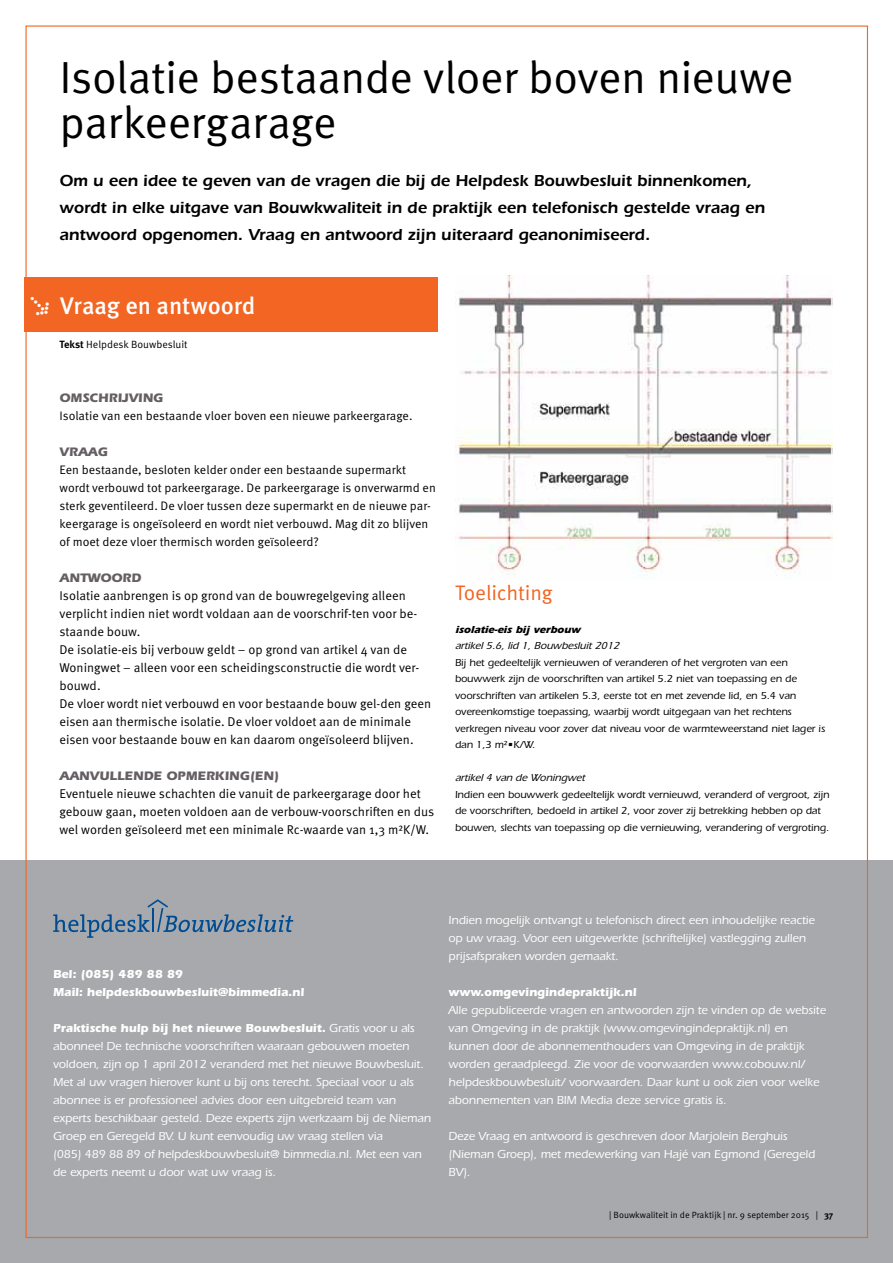
<style>
.page{position:relative;width:893px;height:1263px;background:#fff}
.page>*{position:absolute;margin:0;border:0;box-sizing:border-box;transform-origin:0 0}
.t1{font:45px/45px "Meta OT Norm";letter-spacing:-.01em;color:#000}
.t2{font:500 24px "Meta OT";letter-spacing:-.01em;color:#fff}
.t3{font:21px "Meta OT Norm";letter-spacing:-.01em;color:#f26522}
.t4{font:600 16.5px/27px "ITC Eras Std";color:#000}
.t5{font:12.75px/18px "Meta OT Norm";color:#000}
.t6{font:700 12.75px "ITC Eras Std";color:#655f64}
.t7{font:12.3px/18px "Meta OT Norm";color:#000}
.t8{font:500 12px/18px "ITC Eras Std";letter-spacing:-.005em;color:#fff}
.t9{font:700 12px/18px "ITC Eras Std";letter-spacing:-.005em;color:#fff}
.t10{font:500 10.5px/16.5px "ITC Eras Std";color:#000}
.t11{font:italic 500 10.5px "ITC Eras Std";color:#000}
.t12{font:10.5px "Meta OT Norm";color:#000}
.t13{font:italic 700 10.5px "ITC Eras Std";color:#000}
.t14{font:9px "Meta OT Norm";color:#000}
.s1{font-family:"Meta OT";font-weight:700}
.s2{font-weight:700}
</style>
<div class="page">
<div style="left:0;top:861px;width:893px;height:402px;background:#a7a9ac"></div>
<div style="left:24px;top:277px;width:414px;height:54px;background:#f26522"></div>
<img style="left:456px;top:276px;width:377px;height:304px">
<svg style="left:53px;top:899px;width:240px;height:39px"></svg>
<h1 class="t1" style="left:60px;top:56px;width:736px">Isolatie bestaande vloer boven nieuwe parkeergarage</h1>
<p class="t4" style="left:60px;top:167px;width:707px">Om u een idee te geven van de vragen die bij de Helpdesk Bouwbesluit binnenkomen, wordt in elke uitgave van Bouwkwaliteit in de praktijk een telefonisch gestelde vraag en antwoord opgenomen. Vraag en antwoord zijn uiteraard geanonimiseerd.</p>
<h2 class="t2" style="left:28px;top:291px;width:229px">↘ Vraag en antwoord</h2>
<p class="t12" style="left:60px;top:338px;width:130px"><span class="s1">Tekst</span> Helpdesk Bouwbesluit</p>
<p class="t6" style="left:60px;top:390px;width:105px">OMSCHRIJVING</p>
<p class="t7" style="left:60px;top:407px;width:354px">Isolatie van een bestaande vloer boven een nieuwe parkeergarage.</p>
<p class="t6" style="left:60px;top:444px;width:50px">VRAAG</p>
<p class="t7" style="left:60px;top:461px;width:378px">Een bestaande, besloten kelder onder een bestaande supermarkt wordt verbouwd tot parkeergarage. De parkeergarage is onverwarmd en sterk geventileerd. De vloer tussen deze supermarkt en de nieuwe par&shy;keergarage is ongeïsoleerd en wordt niet verbouwd. Mag dit zo blijven of moet deze vloer thermisch worden geïsoleerd?</p>
<p class="t6" style="left:60px;top:570px;width:52px">an twoor</p>
<p class="t6" style="left:131px;top:570px;width:11px">d</p>
<p class="t5" style="left:60px;top:586px;width:373px">Isolatie aanbrengen is op grond van de bouwregelgeving alleen verplicht indien niet wordt voldaan aan de voorschrif-ten voor be&shy;staande bouw.<br>De isolatie-eis bij verbouw geldt – op grond van artikel 4 van de Woningwet – alleen voor een scheidingsconstructie die wordt ver&shy;bouwd.<br>De vloer wordt niet verbouwd en voor bestaande bouw gel-den geen eisen aan thermische isolatie. De vloer voldoet aan de minimale eisen voor bestaande bouw en kan daarom ongeïsoleerd blijven.</p>
<p class="t6" style="left:60px;top:768px;width:22px">Aanv</p>
<p class="t6" style="left:99px;top:768px;width:135px">ullende opmerking</p>
<p class="t6" style="left:250px;top:768px;width:31px">(en)</p>
<p class="t5" style="left:60px;top:784px;width:376px">Eventuele nieuwe schachten die vanuit de parkeergarage door het gebouw gaan, moeten voldoen aan de verbouw-voorschriften en dus wel worden geïsoleerd met een minimale Rc-waarde van 1,3 m²K/W.</p>
<h3 class="t3" style="left:455px;top:580px;width:99px">Toelichting</h3>
<p class="t13" style="left:455px;top:623px;width:129px">isolatie-eis bij verbouw</p>
<p class="t11" style="left:455px;top:640px;width:168px">artikel5.6,lid 1,Bouwbesluit2012</p>
<p class="t10" style="left:455px;top:654px;width:372px">Bij het gedeeltelijk vernieuwen of veranderen of het vergroten van een bouwwerk zijn de voorschriften van artikel 5.2 niet van toepassing en de voorschriften van artikelen 5.3, eerste tot en met zevende lid, en 5.4 van overeenkomstige toepassing, waarbij wordt uitgegaan van het rechtens verkregen niveau voor zover dat niveau voor de warmteweerstand niet lager is dan 1,3 m²•K/W.</p>
<p class="t11" style="left:455px;top:772px;width:134px">artikel4 van de Woningwet</p>
<p class="t10" style="left:455px;top:786px;width:376px">Indien een bouwwerk gedeeltelijk wordt vernieuwd, veranderd of vergroot, zijn de voorschriften, bedoeld in artikel 2, voor zover zij betrekking hebben op dat bouwen, slechts van toepassing op die vernieuwing, verandering of vergroting.</p>
<p class="t9" style="left:53px;top:965px;width:253px">Bel: (085) 489 88 89<br>Mail: helpdeskbouwbesluit@bimmedia.nl</p>
<p class="t8" style="left:53px;top:1019px;width:379px"><span class="s2">Praktische hulp bij het nieuwe Bouwbesluit.</span> Gratis voor u als abonnee! De technische voorschriften waaraan gebouwen moeten voldoen, zijn op 1 april 2012 veranderd met het nieuwe Bouwbesluit.<br>Met al uw vragen hierover kunt u bij ons terecht. Speciaal voor u als abonnee is er professioneel advies door een uitgebreid team van experts beschikbaar gesteld. Deze experts zijn werkzaam bij de Nieman Groep en Geregeld BV. U kunt eenvoudig uw vraag stellen via<br>(085) 489 88 89 of helpdeskbouwbesluit@ bimmedia.nl. Met een van de experts neemt u door wat uw vraag is.</p>
<p class="t8" style="left:449px;top:911px;width:368px">Indien mogelijk ontvangt u telefonisch direct een inhoudelijke reactie op uw vraag. Voor een uitgewerkte (schriftelijke) vastlegging zullen prijsafspraken worden gemaakt.</p>
<p class="t9" style="left:449px;top:983px;width:189px">www.omgevingindepraktijk.nl</p>
<p class="t8" style="left:449px;top:1001px;width:379px">Alle gepubliceerde vragen en antwoorden zijn te vinden op de website van Omgeving in de praktijk (www.omgevingindepraktijk.nl) en kunnen door de abonnementhouders van Omgeving in de praktijk worden geraadpleegd. Zie voor de voorwaarden www.cobouw.nl/ helpdeskbouwbesluit/ voorwaarden. Daar kunt u ook zien voor welke abonnementen van BIM Media deze service gratis is.</p>
<p class="t8" style="left:449px;top:1127px;width:368px">Deze Vraag en antwoord is geschreven door Marjolein Berghuis (Nieman Groep), met medewerking van Hajé van Egmond (Geregeld<br>BV).</p>
<p class="t14" style="left:609px;top:1210px;width:226px">| Bouwkwaliteit in de Praktijk | nr. 9 september 2015 | <span class="s1">37</span></p>
</div>
